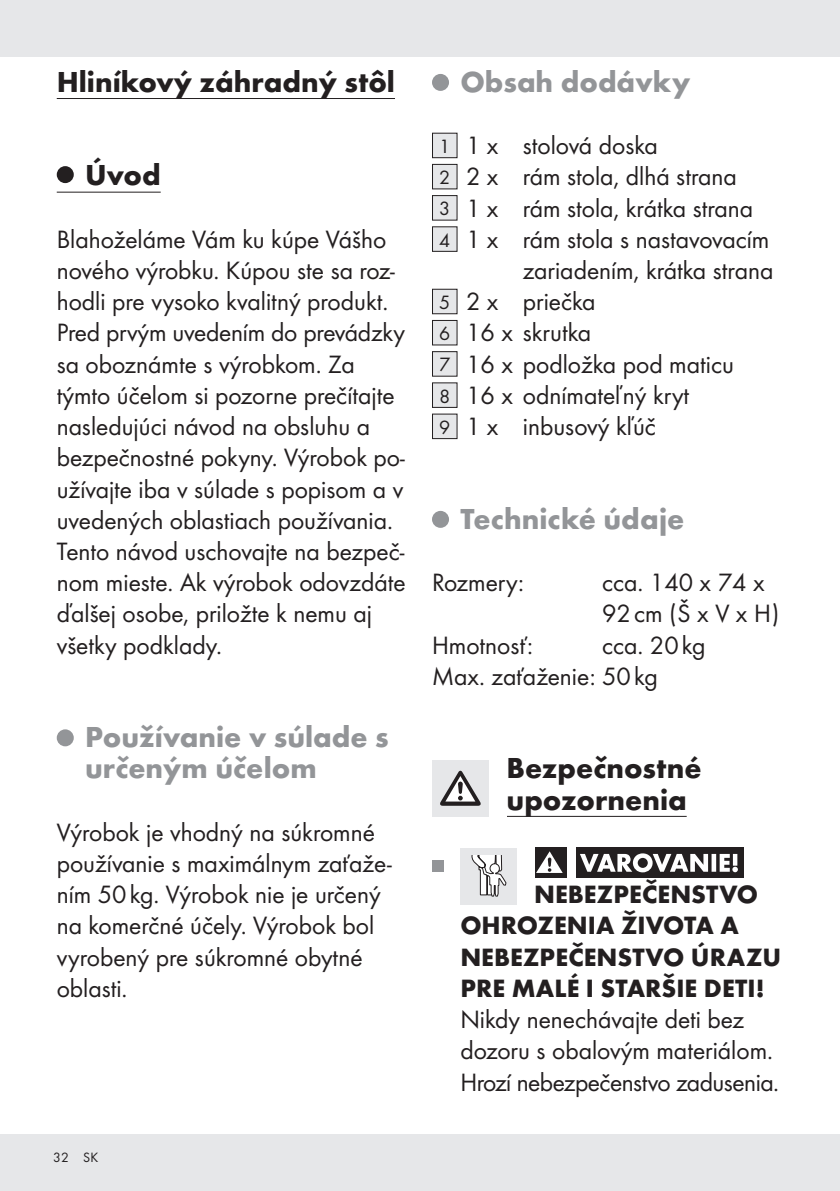
<style>
.page{position:relative;width:840px;height:1191px;background:#fff}
.page>*{position:absolute;margin:0;border:0;box-sizing:border-box;transform-origin:0 0}
.t1{font:700 30px/31.2px "Futura";color:#939598}
.t2{font:700 30px/31.2px "Futura";color:#231f20}
.t3{font:26px/31.2px "Futura Boo";color:#231f20}
.t4{font:700 26px/31.2px "Futura";color:#231f20}
.t5{font:14px "Futura Boo";color:#231f20}
.s1{font-size:20px}
</style>
<div class="page">
<div style="left:0;top:0;width:839px;height:57px;background:#e6e7e9"></div>
<div style="left:0;top:1134px;width:839px;height:57px;background:#e6e7e9"></div>
<hr style="left:57px;top:98px;width:338px;height:1px;background:#231f20">
<hr style="left:57px;top:192px;width:104px;height:1px;background:#231f20">
<div style="left:57px;top:166px;width:17px;height:17px;background:#231f20;border-radius:50%"></div>
<div style="left:57px;top:729px;width:17px;height:17px;background:#939598;border-radius:50%"></div>
<hr style="left:506px;top:816px;width:180px;height:1px;background:#231f20">
<div style="left:432px;top:74px;width:17px;height:17px;background:#939598;border-radius:50%"></div>
<div style="left:432px;top:133px;width:25px;height:25px;background:#e6e7e9"></div>
<div style="left:432px;top:133px;width:25px;height:25px;border:1px solid #231f20"></div>
<div style="left:432px;top:164px;width:25px;height:25px;background:#e6e7e9"></div>
<div style="left:432px;top:164px;width:25px;height:25px;border:1px solid #231f20"></div>
<div style="left:432px;top:196px;width:25px;height:24px;background:#e6e7e9"></div>
<div style="left:432px;top:195px;width:25px;height:26px;border:1px solid #231f20"></div>
<div style="left:432px;top:227px;width:25px;height:24px;background:#e6e7e9"></div>
<div style="left:432px;top:226px;width:25px;height:26px;border:1px solid #231f20"></div>
<div style="left:432px;top:289px;width:25px;height:25px;background:#e6e7e9"></div>
<div style="left:432px;top:289px;width:25px;height:25px;border:1px solid #231f20"></div>
<div style="left:432px;top:320px;width:25px;height:25px;background:#e6e7e9"></div>
<div style="left:432px;top:320px;width:25px;height:25px;border:1px solid #231f20"></div>
<div style="left:432px;top:352px;width:25px;height:24px;background:#e6e7e9"></div>
<div style="left:432px;top:351px;width:25px;height:26px;border:1px solid #231f20"></div>
<div style="left:432px;top:383px;width:25px;height:24px;background:#e6e7e9"></div>
<div style="left:432px;top:382px;width:25px;height:26px;border:1px solid #231f20"></div>
<div style="left:432px;top:414px;width:25px;height:24px;background:#e6e7e9"></div>
<div style="left:432px;top:413px;width:25px;height:26px;border:1px solid #231f20"></div>
<div style="left:432px;top:511px;width:17px;height:17px;background:#939598;border-radius:50%"></div>
<div style="left:432px;top:760px;width:56px;height:56px;background:#e6e7e9"></div>
<svg style="left:440px;top:770px;width:40px;height:35px"></svg>
<div style="left:432px;top:860px;width:11px;height:12px;background:#939598"></div>
<div style="left:460px;top:847px;width:57px;height:57px;background:#e6e7e9"></div>
<svg style="left:471px;top:855px;width:35px;height:41px"></svg>
<div style="left:576px;top:847px;width:167px;height:31px;background:#231f20"></div>
<div style="left:534px;top:847px;width:32px;height:31px;background:#231f20"></div>
<svg style="left:536px;top:851px;width:26px;height:22px"></svg>
<svg style="left:580px;top:853px;width:157px;height:19px"></svg>
<p class="t2" style="left:57px;top:64px;width:339px">Hliníkový záhradný stôl</p>
<p class="t2" style="left:85px;top:157px;width:77px">Úvod</p>
<p class="t3" style="left:57px;top:222px;width:350px">Blahoželáme Vám ku kúpe Vášho nového výrobku. Kúpou ste sa roz&shy;hodli pre vysoko kvalitný produkt.<br>Pred prvým uvedením do prevádzky sa oboznámte s výrobkom. Za týmto účelom si pozorne prečítajte nasledujúci návod na obsluhu a bezpečnostné pokyny. Výrobok po&shy;užívajte iba v súlade s popisom a v uvedených oblastiach používania.<br>Tento návod uschovajte na bezpeč&shy;nom mieste. Ak výrobok odovzdáte ďalšej osobe, priložte k nemu aj všetky podklady.</p>
<p class="t1" style="left:85px;top:719px;width:305px">Používanie v súlade s určeným účelom</p>
<p class="t3" style="left:57px;top:815px;width:336px">Výrobok je vhodný na súkromné používanie s maximálnym zaťaže&shy;ním 50kg. Výrobok nie je určený na komerčné účely. Výrobok bol vyrobený pre súkromné obytné oblasti.</p>
<p class="t5" style="left:53px;top:1147px;width:46px">32 SK</p>
<p class="t1" style="left:460px;top:64px;width:231px">Obsah dodávky</p>
<p class="t3" style="left:439px;top:129px;width:220px"><span class="s1">1</span> 1 x stolová doska</p>
<p class="t3" style="left:439px;top:160px;width:299px"><span class="s1">2</span> 2 x rám stola, dlhá strana</p>
<p class="t3" style="left:439px;top:191px;width:315px"><span class="s1">3</span> 1 x rám stola, krátka strana</p>
<p class="t3" style="left:439px;top:222px;width:331px"><span class="s1">4</span> 1 x rám stola s nastavovacím</p>
<p class="t3" style="left:522px;top:253px;width:252px">zariadením, krátka strana</p>
<p class="t3" style="left:439px;top:285px;width:158px"><span class="s1">5</span> 2 x priečka</p>
<p class="t3" style="left:439px;top:316px;width:153px"><span class="s1">6</span> 16 x skrutka</p>
<p class="t3" style="left:439px;top:347px;width:296px"><span class="s1">7</span> 16 x podložka pod maticu</p>
<p class="t3" style="left:439px;top:378px;width:251px"><span class="s1">8</span> 16 x odnímateľný kryt</p>
<p class="t3" style="left:439px;top:409px;width:218px"><span class="s1">9</span> 1 x inbusový kľúč</p>
<p class="t1" style="left:460px;top:501px;width:225px">Technické údaje</p>
<p class="t3" style="left:432px;top:565px;width:93px">Rozmery:</p>
<p class="t3" style="left:602px;top:565px;width:179px">cca. 140 x 74 x<br>92cm (Š x V x H)</p>
<p class="t3" style="left:432px;top:628px;width:102px">Hmotnosť:</p>
<p class="t3" style="left:432px;top:628px;width:275px;text-indent:170px">cca. 20kg<br>Max. zaťaženie: 50kg</p>
<p class="t2" style="left:506px;top:750px;width:196px">Bezpečnostné upozornenia</p>
<p class="t4" style="left:460px;top:877px;width:322px;text-indent:74px">NEBEZPEČENSTVO<br>OHROZENIA ŽIVOTA A<br>NEBEZPEČENSTVO ÚRAZU<br>PRE MALÉ I STARŠIE DETI!</p>
<p class="t3" style="left:460px;top:1002px;width:320px">Nikdy nenechávajte deti bez dozoru s obalovým materiálom.<br>Hrozí nebezpečenstvo zadusenia.</p>
</div>
